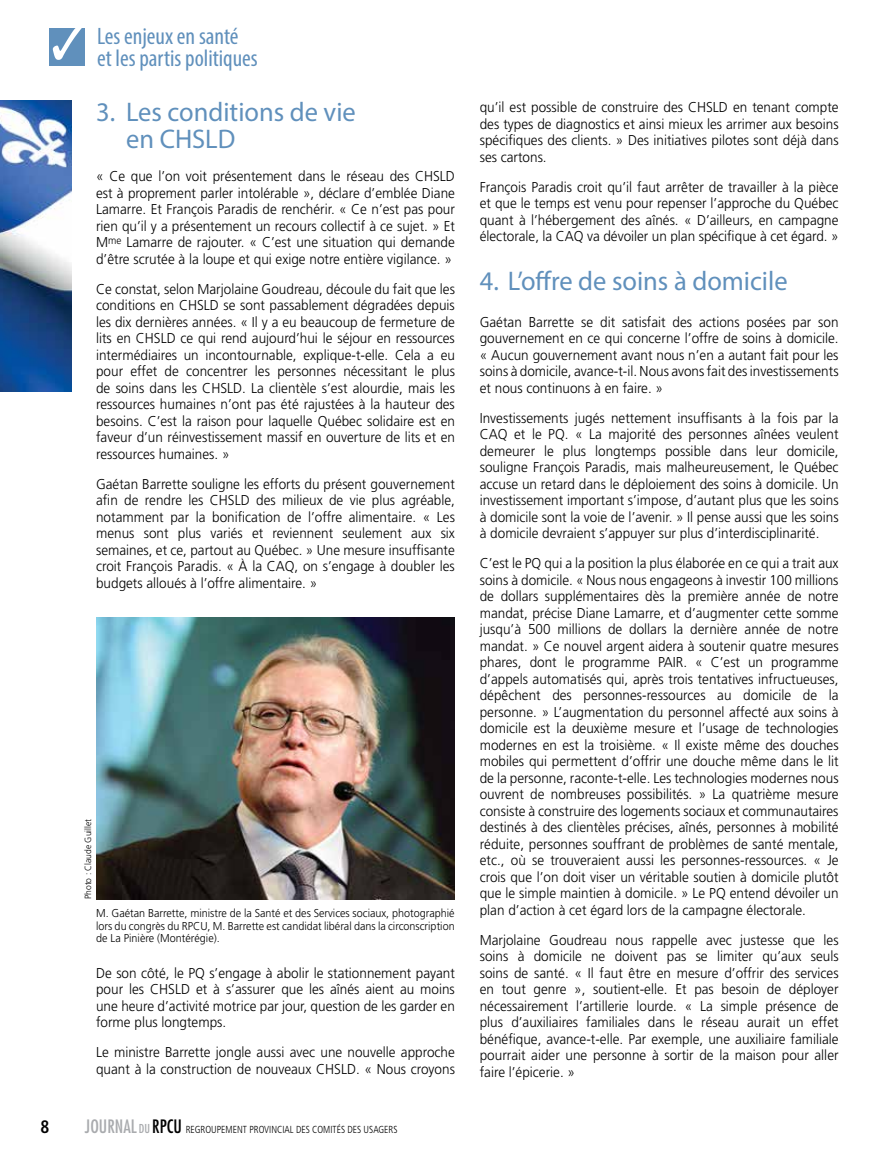
<style>
.page{position:relative;width:891px;height:1161px;background:#fff}
.page>*{position:absolute;margin:0;border:0;box-sizing:border-box;transform-origin:0 0}
.t1{font:27px/27px "Myriad Pro";color:#6090bc}
.t2{font:condensed 23.85px/22.5px "Myriad Pro";color:#6090bc}
.t3{font:700 condensed 18px "Frutiger";color:#000;scale:.95 1}
.t4{font:300 14.25px/16.5px "Frutiger";color:#000;text-align:justify;scale:.95 1}
.t5{font:300 11.4px/12.8px "Frutiger";color:#000;text-align:justify;scale:.95 1}
.t6{font:300 condensed 10.2px "Frutiger";color:#000;scale:.95 1}
.t7{font:300 9px "Frutiger";color:#000;scale:.95 1}
.s1{font-family:"Futura";font-weight:400;font-size:18px;color:#a9abae}
.s2{font-family:"Futura";font-weight:400;font-size:12px;color:#a9abae}
.s3{font-family:"Futura";font-weight:400;font-size:18px}
</style>
<div class="page">
<img style="left:96px;top:618px;width:359px;height:281px">
<img style="left:0;top:101px;width:72px;height:291px">
<div style="left:50px;top:28px;width:35px;height:38px;background:#6090bc"></div>
<svg style="left:53px;top:28px;width:29px;height:32px"></svg>
<h2 class="t2" style="left:97px;top:24px;width:162px">Les enjeux en santé et les partis politiques</h2>
<h1 class="t1" style="left:126px;top:98px;width:231px;text-indent:-30px">3. Les conditions de vie en CHSLD</h1>
<p class="t4" style="left:96px;top:168px;width:379px">« Ce que l’on voit présentement dans le réseau des CHSLD est à proprement parler intolérable », déclare d’emblée Diane Lamarre. Et François Paradis de renchérir. « Ce n’est pas pour rien qu’il y a présentement un recours collectif à ce sujet. » Et M<sup>me</sup> Lamarre de rajouter. « C’est une situation qui demande d’être scrutée à la loupe et qui exige notre entière vigilance. »</p>
<p class="t4" style="left:96px;top:281px;width:379px">Ce constat, selon Marjolaine Goudreau, découle du fait que les conditions en CHSLD se sont passablement dégradées depuis les dix dernières années. « Il y a eu beaucoup de fermeture de lits en CHSLD ce qui rend aujourd’hui le séjour en ressources intermédiaires un incontournable, explique-t-elle. Cela a eu pour effet de concentrer les personnes nécessitant le plus de soins dans les CHSLD. La clientèle s’est alourdie, mais les ressources humaines n’ont pas été rajustées à la hauteur des besoins. C’est la raison pour laquelle Québec solidaire est en faveur d’un réinvestissement massif en ouverture de lits et en ressources humaines. »</p>
<p class="t4" style="left:96px;top:476px;width:379px">Gaétan Barrette souligne les efforts du présent gouvernement afin de rendre les CHSLD des milieux de vie plus agréable, notamment par la bonification de l’offre alimentaire. « Les menus sont plus variés et reviennent seulement aux six semaines, et ce, partout au Québec. » Une mesure insuffisante croit François Paradis. « À la CAQ, on s’engage à doubler les budgets alloués à l’offre alimentaire. »</p>
<p class="t7" style="left:83px;top:899px;width:86px;rotate:-90deg">Photo : Claude Guillet</p>
<p class="t5" style="left:96px;top:906px;width:379px">M. Gaétan Barrette, ministre de la Santé et des Services sociaux, photographié lors du congrès du RPCU, M. Barrette est candidat libéral dans la circonscription de La Pinière (Montérégie).</p>
<p class="t4" style="left:96px;top:965px;width:379px">De son côté, le PQ s’engage à abolir le stationnement payant pour les CHSLD et à s’assurer que les aînés aient au moins une heure d’activité motrice par jour, question de les garder en forme plus longtemps.</p>
<p class="t4" style="left:96px;top:1044px;width:379px">Le ministre Barrette jongle aussi avec une nouvelle approche quant à la construction de nouveaux CHSLD. « Nous croyons</p>
<p class="t3" style="left:40px;top:1116px;width:11px">8</p>
<p class="t6" style="left:85px;top:1124px;width:331px"><span class="s1">JOURNAL</span> <span class="s2">DU</span> <span class="s3">RPCU</span> REGROUPEMENT PROVINCIAL DES COMITÉS DES USAGERS</p>
<p class="t4" style="left:480px;top:99px;width:379px">qu’il est possible de construire des CHSLD en tenant compte des types de diagnostics et ainsi mieux les arrimer aux besoins spécifiques des clients. » Des initiatives pilotes sont déjà dans ses cartons.</p>
<p class="t4" style="left:480px;top:178px;width:379px">François Paradis croit qu’il faut arrêter de travailler à la pièce et que le temps est venu pour repenser l’approche du Québec quant à l’hébergement des aînés. « D’ailleurs, en campagne électorale, la CAQ va dévoiler un plan spécifique à cet égard. »</p>
<h1 class="t1" style="left:480px;top:267px;width:309px">4. L’offre de soins à domicile</h1>
<p class="t4" style="left:480px;top:313px;width:379px">Gaétan Barrette se dit satisfait des actions posées par son gouvernement en ce qui concerne l’offre de soins à domicile. « Aucun gouvernement avant nous n’en a autant fait pour les soins à domicile, avance-t-il. Nous avons fait des investissements et nous continuons à en faire. »</p>
<p class="t4" style="left:480px;top:409px;width:379px">Investissements jugés nettement insuffisants à la fois par la CAQ et le PQ. « La majorité des personnes aînées veulent demeurer le plus longtemps possible dans leur domicile, souligne François Paradis, mais malheureusement, le Québec accuse un retard dans le déploiement des soins à domicile. Un investissement important s’impose, d’autant plus que les soins à domicile sont la voie de l’avenir. » Il pense aussi que les soins à domicile devraient s’appuyer sur plus d’interdisciplinarité.</p>
<p class="t4" style="left:480px;top:555px;width:379px">C’est le PQ qui a la position la plus élaborée en ce qui a trait aux soins à domicile. « Nous nous engageons à investir 100 millions de dollars supplémentaires dès la première année de notre mandat, précise Diane Lamarre, et d’augmenter cette somme jusqu’à 500 millions de dollars la dernière année de notre mandat. » Ce nouvel argent aidera à soutenir quatre mesures phares, dont le programme PAIR. « C’est un programme d’appels automatisés qui, après trois tentatives infructueuses, dépêchent des personnes-ressources au domicile de la personne. » L’augmentation du personnel affecté aux soins à domicile est la deuxième mesure et l’usage de technologies modernes en est la troisième. « Il existe même des douches mobiles qui permettent d’offrir une douche même dans le lit de la personne, raconte-t-elle. Les technologies modernes nous ouvrent de nombreuses possibilités. » La quatrième mesure consiste à construire des logements sociaux et communautaires destinés à des clientèles précises, aînés, personnes à mobilité réduite, personnes souffrant de problèmes de santé mentale, etc., où se trouveraient aussi les personnes-ressources. « Je crois que l’on doit viser un véritable soutien à domicile plutôt que le simple maintien à domicile. » Le PQ entend dévoiler un plan d’action à cet égard lors de la campagne électorale.</p>
<p class="t4" style="left:480px;top:931px;width:379px">Marjolaine Goudreau nous rappelle avec justesse que les soins à domicile ne doivent pas se limiter qu’aux seuls soins de santé. « Il faut être en mesure d’offrir des services en tout genre », soutient-elle. Et pas besoin de déployer nécessairement l’artillerie lourde. « La simple présence de plus d’auxiliaires familiales dans le réseau aurait un effet bénéfique, avance-t-elle. Par exemple, une auxiliaire familiale pourrait aider une personne à sortir de la maison pour aller faire l’épicerie. »</p>
</div>
